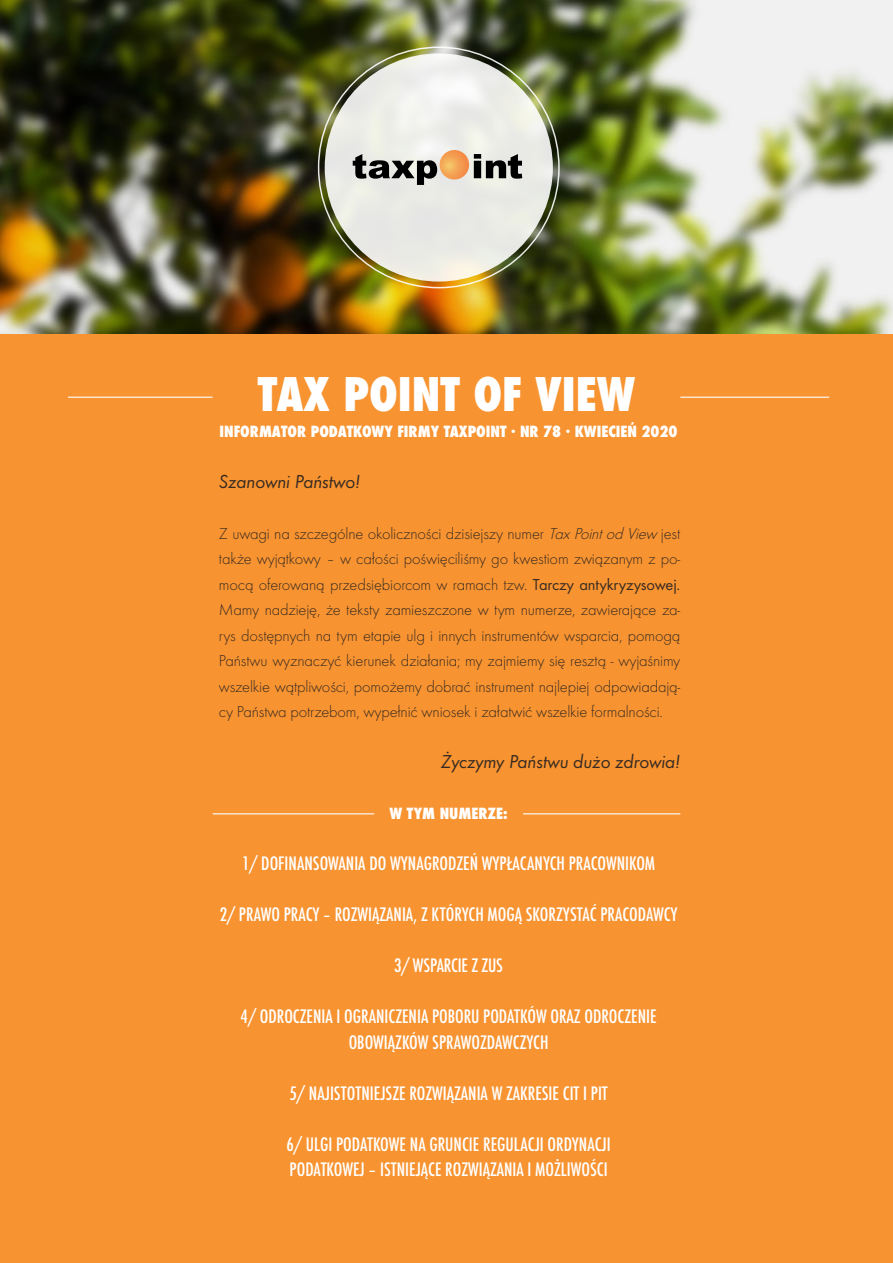
<style>
.page{position:relative;width:893px;height:1263px;background:#fff}
.page>*{position:absolute;margin:0;border:0;box-sizing:border-box;transform-origin:0 0}
.t1{font:800 condensed 45px "Futura";color:#fff}
.t2{font:19.5px "Futura TOT Book Obli";letter-spacing:-.01em;color:#231f20}
.t3{font:500 condensed 18px/25.5px "Futura";color:#fff;text-align:center}
.t4{font:16.5px/25.5px "Futura TOT Ligh";letter-spacing:-.01em;color:#231f20;text-align:justify}
.t5{font:800 condensed 15px "Futura";color:#fff}
.s1{font-style:italic}
.s2{font-family:"Futura TOT"}
</style>
<div class="page">
<img style="left:0;top:0;width:893px;height:335px">
<div style="left:0;top:335px;width:893px;height:928px;background:#f79330"></div>
<img style="left:318px;top:47px;width:242px;height:241px">
<svg style="left:353px;top:150px;width:169px;height:35px;background:#a79e92"></svg>
<hr style="left:680px;top:397px;width:149px;height:1px;background:#fff">
<hr style="left:523px;top:813px;width:157px;height:1px;background:#fff">
<hr style="left:213px;top:813px;width:161px;height:1px;background:#fff">
<hr style="left:68px;top:397px;width:145px;height:1px;background:#fff">
<p class="t1" style="left:258px;top:364px;width:379px">TAX POINT OF VIEW</p>
<p class="t5" style="left:220px;top:421px;width:460px">INFORMATOR PODATKOWY FIRMY TAXPOINT · NR 78 · KWIECIEŃ 2020</p>
<p class="t2" style="left:219px;top:469px;width:143px">Szanowni Państwo!</p>
<p class="t4" style="left:219px;top:520px;width:463px">Z uwagi na szczególne okoliczności dzisiejszy numer <span class="s1">TaxPointodView</span> jest także wyjątkowy – w całości poświęciliśmy go kwestiom związanym z po&shy;mocą oferowaną przedsiębiorcom w ramach tzw. <span class="s2">Tarczy antykryzysowej.<br></span>Mamy nadzieję, że teksty zamieszczone w tym numerze, zawierające za&shy;rys dostępnych na tym etapie ulg i innych instrumentów wsparcia, pomogą Państwu wyznaczyć kierunek działania; my zajmiemy się resztą - wyjaśnimy wszelkie wątpliwości, pomożemy dobrać instrument najlepiej odpowiadają&shy;cy Państwa potrzebom, wypełnić wniosek i załatwić wszelkie formalności.</p>
<p class="t2" style="left:441px;top:750px;width:241px">Życzymy Państwu dużo zdrowia!</p>
<p class="t5" style="left:389px;top:803px;width:120px">W TYM NUMERZE:</p>
<p class="t3" style="left:242px;top:851px;width:415px">1/ DOFINANSOWANIA DO WYNAGRODZEŃ WYPŁACANYCH PRACOWNIKOM</p>
<p class="t3" style="left:220px;top:902px;width:459px">2/ PRAWO PRACY – ROZWIĄZANIA, Z KTÓRYCH MOGĄ SKORZYSTAĆ PRACODAWCY</p>
<p class="t3" style="left:394px;top:953px;width:110px">3/ WSPARCIE Z ZUS</p>
<p class="t3" style="left:241px;top:1004px;width:417px">4/ ODROCZENIA I OGRANICZENIA POBORU PODATKÓW ORAZ ODROCZENIE<br>OBOWIĄZKÓW SPRAWOZDAWCZYCH</p>
<p class="t3" style="left:289px;top:1080px;width:320px">5/ NAJISTOTNIEJSZE ROZWIĄZANIA W ZAKRESIE CIT I PIT</p>
<p class="t3" style="left:286px;top:1131px;width:326px;text-align:left">6/ ULGI PODATKOWE NA GRUNCIE REGULACJI ORDYNACJI<br>PODATKOWEJ – ISTNIEJĄCE ROZWIĄZANIA I MOŻLIWOŚCI</p>
</div>
